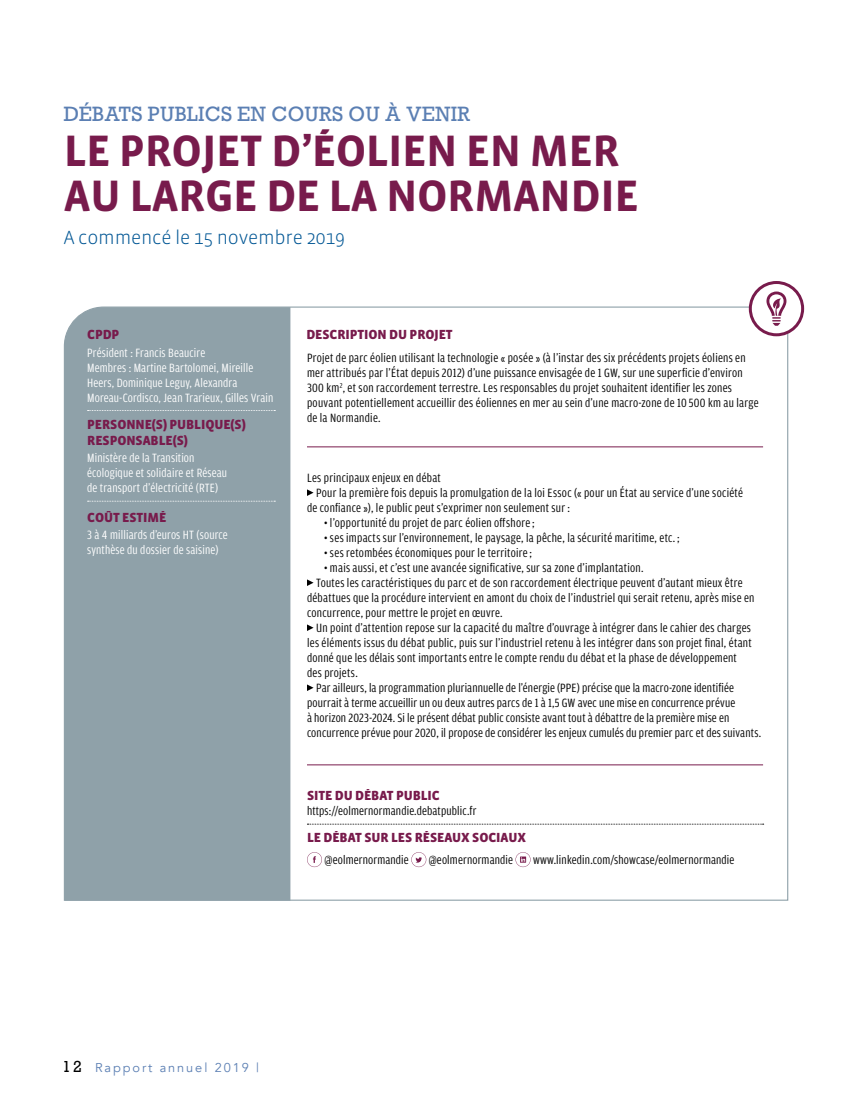
<style>
.page{position:relative;width:851px;height:1106px;background:#fff}
.page>*{position:absolute;margin:0;border:0;box-sizing:border-box;transform-origin:0 0}
.t1{font:700 45px/45px "Vista Sans";letter-spacing:-.01em;color:#781b4c}
.t2{font:19.5px "Rockwell";letter-spacing:.01em;color:#5b7fb3}
.t3{font:300 19.5px "Vista Sans";letter-spacing:-.01em;color:#005694}
.t4{font:900 13.5px/16.5px "Vista Sans";letter-spacing:-.01em;color:#781b4c}
.t5{font:12.75px/15px "Amplitude Cond";letter-spacing:.02em;color:#000}
.t6{font:12.75px/15px "Amplitude Cond";letter-spacing:.015em;color:#fff}
.t7{font:12.75px "Avenir";letter-spacing:.15em;color:#5b7fb3}
.s1{font-family:"Rockwell";font-size:15px;color:#000}
</style>
<div class="page">
<svg style="left:63px;top:306px;width:725px;height:595px"></svg>
<div style="left:64px;top:307px;width:226px;height:593px;background:#8fa1a9"></div>
<svg style="left:88px;top:410px;width:187px;height:1px"></svg>
<svg style="left:88px;top:501px;width:187px;height:1px"></svg>
<hr style="left:307px;top:446px;width:456px;height:1px;background:#781b4c">
<hr style="left:307px;top:764px;width:456px;height:1px;background:#781b4c">
<svg style="left:750px;top:282px;width:52px;height:53px"></svg>
<svg style="left:766px;top:291px;width:20px;height:35px"></svg>
<div style="left:748px;top:281px;width:56px;height:55px;border:3px solid #781b4c;border-radius:50%"></div>
<svg style="left:307px;top:489px;width:6px;height:7px"></svg>
<svg style="left:307px;top:579px;width:6px;height:7px"></svg>
<svg style="left:307px;top:624px;width:6px;height:7px"></svg>
<svg style="left:307px;top:684px;width:6px;height:7px"></svg>
<svg style="left:307px;top:823px;width:456px;height:1px"></svg>
<svg style="left:307px;top:852px;width:15px;height:15px"></svg>
<svg style="left:411px;top:852px;width:15px;height:15px"></svg>
<svg style="left:515px;top:852px;width:15px;height:15px"></svg>
<h2 class="t2" style="left:64px;top:108px;width:408px">DÉBATS PUBLICS EN COURS OU À VENIR</h2>
<h1 class="t1" style="left:64px;top:131px;width:576px">LE PROJET D’ÉOLIEN EN MER<br>AU LARGE DE LA NORMANDIE</h1>
<h2 class="t3" style="left:64px;top:229px;width:282px">A commencé le 15 novembre 2019</h2>
<p class="t4" style="left:87px;top:327px;width:34px">CPDP</p>
<p class="t6" style="left:87px;top:345px;width:188px">Président : Francis Beaucire<br>Membres : Martine Bartolomei, Mireille Heers, Dominique Leguy, Alexandra Moreau-Cordisco, Jean Trarieux, Gilles Vrain</p>
<p class="t4" style="left:87px;top:417px;width:160px">PERSONNE(S) PUBLIQUE(S)<br>RESPONSABLE(S)</p>
<p class="t6" style="left:87px;top:450px;width:141px">Ministère de la Transition écologique et solidaire et Réseau de transport d’électricité (RTE)</p>
<p class="t4" style="left:87px;top:509px;width:81px">COÛT ESTIMÉ</p>
<p class="t6" style="left:87px;top:527px;width:142px">3 à 4 milliards d’euros HT (source synthèse du dossier de saisine)</p>
<p class="t4" style="left:306px;top:327px;width:148px">DESCRIPTION DU PROJET</p>
<p class="t5" style="left:307px;top:350px;width:453px">Projet de parc éolien utilisant la technologie « posée » (à l’instar des six précédents projets éoliens en mer attribués par l’État depuis 2012) d’une puissance envisagée de 1 GW, sur une superficie d’environ 300 km<sup>2</sup>, et son raccordement terrestre. Les responsables du projet souhaitent identifier les zones pouvant potentiellement accueillir des éoliennes en mer au sein d’une macro-zone de 10 500 km au large de la Normandie.</p>
<p class="t5" style="left:307px;top:470px;width:135px">Les principaux enjeux en débat</p>
<p class="t5" style="left:316px;top:485px;width:428px">Pour la première fois depuis la promulgation de la loi Essoc (« pour un État au service d’une société</p>
<p class="t5" style="left:307px;top:500px;width:264px">de confiance »), le public peut s’exprimer non seulement sur :</p>
<p class="t5" style="left:324px;top:515px;width:212px">• l’opportunité du projet de parc éolien offshore;</p>
<p class="t5" style="left:324px;top:530px;width:357px">• ses impacts sur l’environnement, le paysage, la pêche, la sécurité maritime, etc. ;</p>
<p class="t5" style="left:324px;top:545px;width:209px">• ses retombées économiques pour le territoire;</p>
<p class="t5" style="left:324px;top:560px;width:321px">• mais aussi, et c’est une avancée significative, sur sa zone d’implantation.</p>
<p class="t5" style="left:316px;top:575px;width:428px">Toutes les caractéristiques du parc et de son raccordement électrique peuvent d’autant mieux être</p>
<p class="t5" style="left:307px;top:590px;width:449px">débattues que la procédure intervient en amont du choix de l’industriel qui serait retenu, après mise en</p>
<p class="t5" style="left:307px;top:605px;width:197px">concurrence, pour mettre le projet en œuvre.</p>
<p class="t5" style="left:316px;top:620px;width:436px">Un point d’attention repose sur la capacité du maître d’ouvrage à intégrer dans le cahier des charges</p>
<p class="t5" style="left:307px;top:635px;width:446px">les éléments issus du débat public, puis sur l’industriel retenu à les intégrer dans son projet final, étant</p>
<p class="t5" style="left:307px;top:650px;width:431px">donné que les délais sont importants entre le compte rendu du débat et la phase de développement</p>
<p class="t5" style="left:307px;top:665px;width:52px">des projets.</p>
<p class="t5" style="left:316px;top:680px;width:419px">Par ailleurs, la programmation pluriannuelle de l’énergie (PPE) précise que la macro-zone identifiée</p>
<p class="t5" style="left:307px;top:695px;width:429px">pourrait à terme accueillir un ou deux autres parcs de 1 à 1,5 GW avec une mise en concurrence prévue</p>
<p class="t5" style="left:307px;top:710px;width:424px">à horizon 2023-2024. Si le présent débat public consiste avant tout à débattre de la première mise en</p>
<p class="t5" style="left:307px;top:725px;width:455px">concurrence prévue pour 2020, il propose de considérer les enjeux cumulés du premier parc et des suivants.</p>
<p class="t4" style="left:307px;top:788px;width:134px">SITE DU DÉBAT PUBLIC</p>
<p class="t5" style="left:307px;top:803px;width:171px">https://eolmernormandie.debatpublic.fr</p>
<p class="t4" style="left:307px;top:830px;width:220px">LE DÉBAT SUR LES RÉSEAUX SOCIAUX</p>
<p class="t5" style="left:324px;top:852px;width:86px">@eolmernormandie</p>
<p class="t5" style="left:428px;top:852px;width:86px">@eolmernormandie</p>
<p class="t5" style="left:533px;top:852px;width:203px">www.linkedin.com/showcase/eolmernormandie</p>
<p class="t7" style="left:62px;top:1059px;width:198px"><span class="s1">12</span> Rapport annuel 2019 |</p>
</div>
